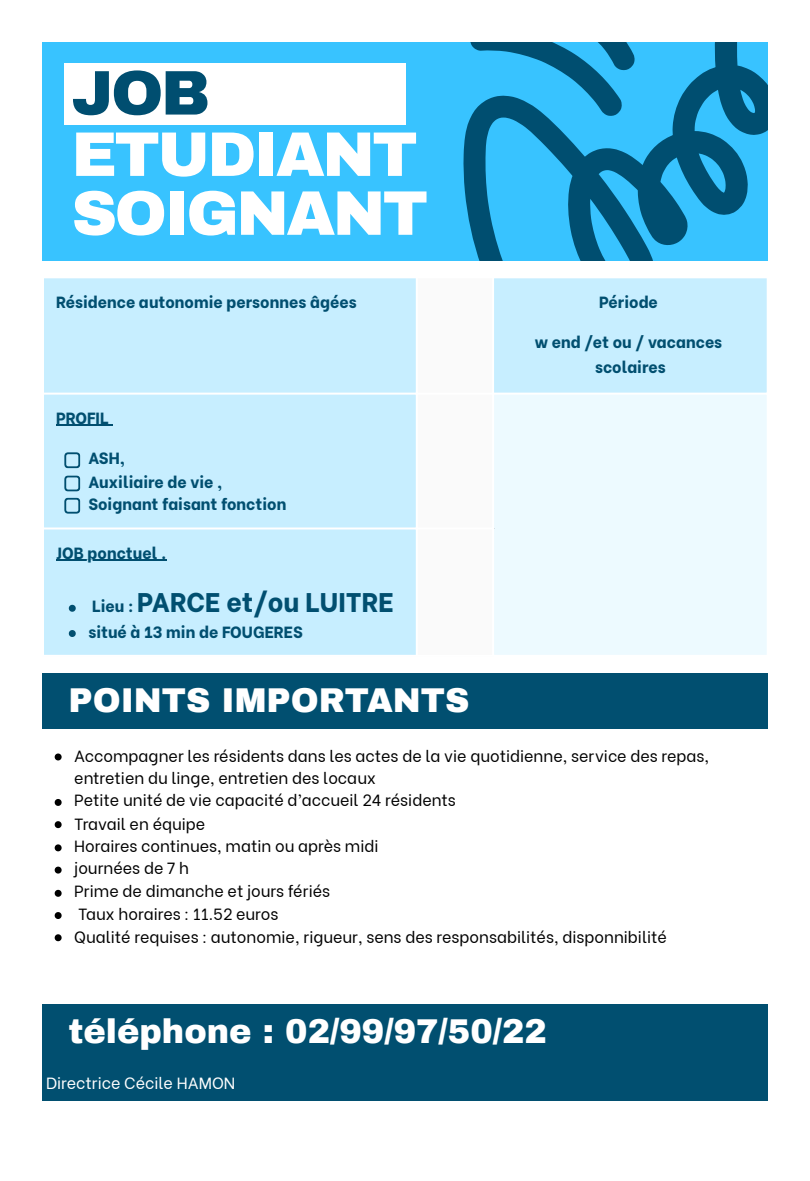
<style>
.page{position:relative;width:810px;height:1181px;background:#fff}
.page>*{position:absolute;margin:0;border:0;box-sizing:border-box;transform-origin:0 0}
.t1{font:900 63px/58.8px "Archivo";letter-spacing:-.04em;color:#fff}
.t2{font:900 63px "Archivo";color:#004e70}
.t3{font:900 33.6px "Archivo";color:#fff}
.t4{font:800 26.85px "Be Vietnam";color:#014f70}
.t5{font:16.2px/22.2px "Be Vietnam";color:#000}
.t6{font:800 16.2px/25.2px "Be Vietnam";color:#014f70;text-align:center}
.t7{font:16.2px "Be Vietnam";color:#fff}
.s1{font-size:16.2px}
</style>
<div class="page">
<div style="left:42px;top:42px;width:726px;height:218px;background:#38c3ff"></div>
<svg style="left:463px;top:42px;width:305px;height:218px"></svg>
<div style="left:64px;top:63px;width:341px;height:62px;background:#fff"></div>
<div style="left:44px;top:278px;width:723px;height:377px;background:#c7eeff"></div>
<svg style="left:418px;top:278px;width:74px;height:377px"></svg>
<div style="left:493px;top:393px;width:275px;height:263px;background:#edfaff"></div>
<hr style="left:56px;top:425px;width:56px;height:1px;background:#014f70">
<svg style="left:64px;top:452px;width:16px;height:16px"></svg>
<svg style="left:64px;top:475px;width:16px;height:16px"></svg>
<svg style="left:64px;top:497px;width:16px;height:17px"></svg>
<hr style="left:56px;top:560px;width:111px;height:1px;background:#014f70">
<svg style="left:69px;top:605px;width:7px;height:6px"></svg>
<svg style="left:69px;top:630px;width:7px;height:7px"></svg>
<hr style="left:416px;top:278px;width:2px;height:377px;background:#fff">
<hr style="left:492px;top:278px;width:2px;height:377px;background:#fff">
<hr style="left:767px;top:278px;width:1px;height:377px;background:#fff">
<hr style="left:42px;top:392px;width:726px;height:2px;background:#fff">
<hr style="left:42px;top:527px;width:452px;height:2px;background:#fff">
<hr style="left:42px;top:655px;width:726px;height:2px;background:#fff">
<div style="left:42px;top:673px;width:726px;height:55px;background:#014f70"></div>
<svg style="left:55px;top:753px;width:7px;height:7px"></svg>
<svg style="left:55px;top:799px;width:7px;height:7px"></svg>
<svg style="left:55px;top:821px;width:7px;height:7px"></svg>
<svg style="left:55px;top:844px;width:7px;height:7px"></svg>
<svg style="left:55px;top:866px;width:7px;height:7px"></svg>
<svg style="left:55px;top:889px;width:7px;height:7px"></svg>
<svg style="left:55px;top:912px;width:7px;height:7px"></svg>
<svg style="left:55px;top:934px;width:7px;height:7px"></svg>
<div style="left:42px;top:1004px;width:726px;height:96px;background:#014f70"></div>
<p class="t2" style="left:72px;top:59px;width:140px">JOB</p>
<p class="t1" style="left:72px;top:125px;width:358px">ETUDIANT<br>SOIGNANT</p>
<p class="t6" style="left:56px;top:287px;width:302px">Résidence autonomie personnes âgées</p>
<p class="t6" style="left:599px;top:287px;width:60px">Période</p>
<p class="t6" style="left:535px;top:328px;width:189px">w end /et ou / vacances scolaires</p>
<p class="t6" style="left:56px;top:404px;width:54px">PROFIL</p>
<p class="t6" style="left:88px;top:444px;width:38px">ASH,</p>
<p class="t6" style="left:88px;top:467px;width:136px">Auxiliaire de vie ,</p>
<p class="t6" style="left:88px;top:489px;width:199px">Soignant faisant fonction</p>
<p class="t6" style="left:56px;top:538px;width:112px">JOB ponctuel .</p>
<p class="t4" style="left:92px;top:580px;width:303px"><span class="s1">Lieu :</span> PARCE et/ou LUITRE</p>
<p class="t6" style="left:88px;top:617px;width:216px">situé à 13 min de FOUGERES</p>
<p class="t3" style="left:68px;top:682px;width:402px">POINTS IMPORTANTS</p>
<p class="t5" style="left:74px;top:743px;width:636px">Accompagner les résidents dans les actes de la vie quotidienne, service des repas, entretien du linge, entretien des locaux</p>
<p class="t5" style="left:74px;top:787px;width:383px">Petite unité de vie capacité d’accueil 24 résidents</p>
<p class="t5" style="left:74px;top:811px;width:133px">Travail en équipe</p>
<p class="t5" style="left:74px;top:833px;width:306px">Horaires continues, matin ou après midi</p>
<p class="t5" style="left:74px;top:855px;width:116px">journées de 7 h</p>
<p class="t5" style="left:74px;top:878px;width:257px">Prime de dimanche et jours fériés</p>
<p class="t5" style="left:78px;top:901px;width:202px">Taux horaires : 11.52 euros</p>
<p class="t5" style="left:74px;top:924px;width:594px">Qualité requises : autonomie, rigueur, sens des responsabilités, disponnibilité</p>
<h1 class="t3" style="left:68px;top:1013px;width:480px">téléphone : 02/99/97/50/22</h1>
<p class="t7" style="left:46px;top:1069px;width:191px">Directrice Cécile HAMON</p>
</div>
